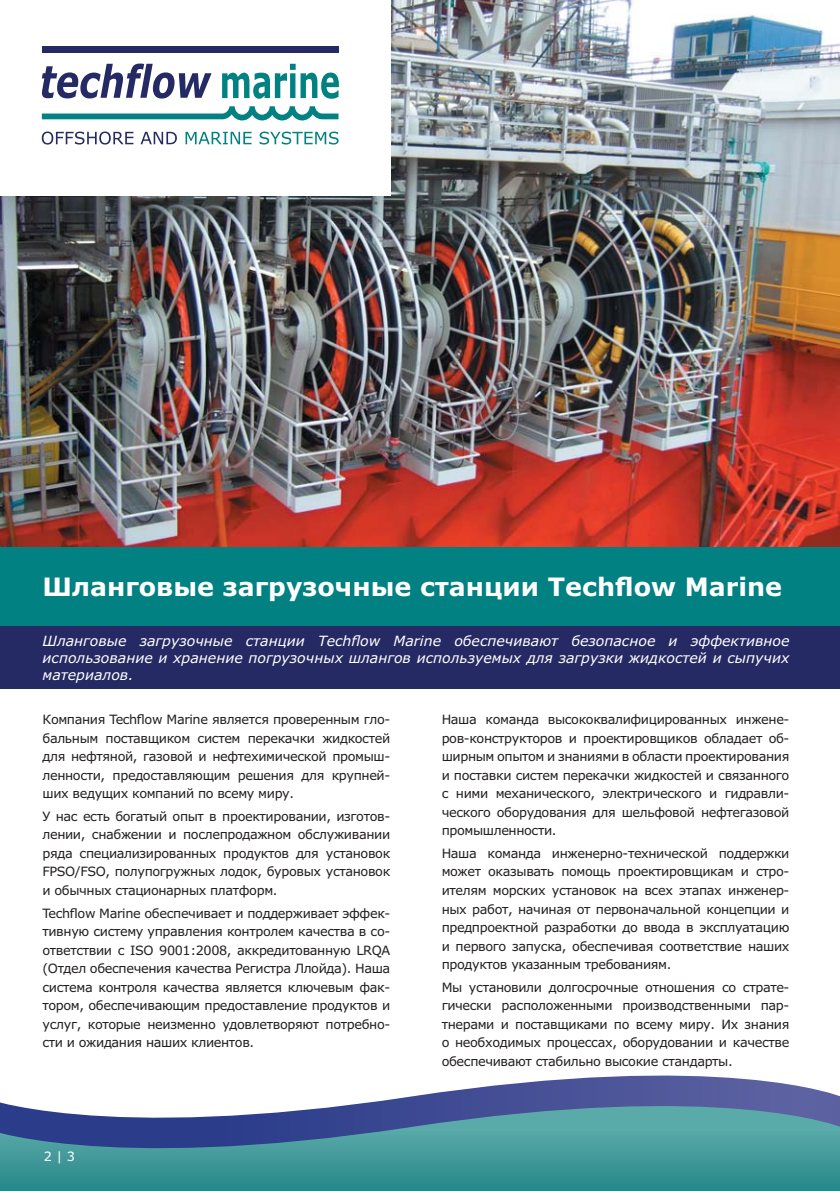
<style>
.page{position:relative;width:840px;height:1191px;background:#fff}
.page>*{position:absolute;margin:0;border:0;box-sizing:border-box;transform-origin:0 0}
.t1{font:700 25.4px "Verdana";color:#fff}
.t2{font:italic 14.2px/17.2px "Verdana";color:#fff;text-align:justify}
.t3{font:12.8px/18.6px "Verdana";letter-spacing:-.03em;color:#231f20;text-align:justify}
.t4{font:12.8px "Verdana";color:#fff}
</style>
<div class="page">
<img style="left:0;top:0;width:839px;height:547px">
<div style="left:0;top:547px;width:839px;height:79px;background:#018181"></div>
<div style="left:0;top:626px;width:839px;height:62px;background:#262a64"></div>
<div style="left:0;top:0;width:390px;height:196px;background:#fff"></div>
<svg style="left:42px;top:64px;width:169px;height:35px"></svg>
<svg style="left:222px;top:64px;width:117px;height:35px"></svg>
<svg style="left:42px;top:106px;width:296px;height:14px"></svg>
<div style="left:42px;top:47px;width:296px;height:6px;background:#262a64"></div>
<svg style="left:42px;top:132px;width:91px;height:13px"></svg>
<svg style="left:140px;top:132px;width:37px;height:12px"></svg>
<svg style="left:185px;top:132px;width:66px;height:12px"></svg>
<svg style="left:259px;top:132px;width:79px;height:12px"></svg>
<svg style="left:570px;top:1075px;width:173px;height:4px"></svg>
<svg style="left:0;top:1079px;width:839px;height:112px"></svg>
<h1 class="t1" style="left:42px;top:576px;width:740px">Шланговые загрузочные станции Techflow Marine</h1>
<p class="t2" style="left:42px;top:632px;width:748px">Шланговые загрузочные станции Techflow Marine обеспечивают безопасное и эффективное использование и хранение погрузочных шлангов используемых для загрузки жидкостей и сыпучих материалов.</p>
<p class="t3" style="left:42px;top:711px;width:349px">Компания Techflow Marine является проверенным гло&shy;бальным поставщиком систем перекачки жидкостей для нефтяной, газовой и нефтехимической промыш&shy;ленности, предоставляющим решения для крупней&shy;ших ведущих компаний по всему миру.</p>
<p class="t3" style="left:42px;top:808px;width:349px">У нас есть богатый опыт в проектировании, изготов&shy;лении, снабжении и послепродажном обслуживании ряда специализированных продуктов для установок FPSO/FSO, полупогружных лодок, буровых установок и обычных стационарных платформ.</p>
<p class="t3" style="left:42px;top:904px;width:349px">Techflow Marine обеспечивает и поддерживает эффек&shy;тивную систему управления контролем качества в со&shy;ответствии с ISO 9001:2008, аккредитованную LRQA (Отдел обеспечения качества Регистра Ллойда). Наша система контроля качества является ключевым фак&shy;тором, обеспечивающим предоставление продуктов и услуг, которые неизменно удовлетворяют потребно&shy;сти и ожидания наших клиентов.</p>
<p class="t3" style="left:441px;top:711px;width:349px">Наша команда высококвалифицированных инжене&shy;ров-конструкторов и проектировщиков обладает об&shy;ширным опытом и знаниями в области проектирования и поставки систем перекачки жидкостей и связанного с ними механического, электрического и гидравли&shy;ческого оборудования для шельфовой нефтегазовой промышленности.</p>
<p class="t3" style="left:441px;top:845px;width:349px">Наша команда инженерно-технической поддержки может оказывать помощь проектировщикам и стро&shy;ителям морских установок на всех этапах инженер&shy;ных работ, начиная от первоначальной концепции и предпроектной разработки до ввода в эксплуатацию и первого запуска, обеспечивая соответствие наших продуктов указанным требованиям.</p>
<p class="t3" style="left:441px;top:979px;width:349px">Мы установили долгосрочные отношения со страте&shy;гически расположенными производственными пар&shy;тнерами и поставщиками по всему миру. Их знания о необходимых процессах, оборудовании и качестве обеспечивают стабильно высокие стандарты.</p>
<p class="t4" style="left:44px;top:1151px;width:33px">2 | 3</p>
</div>
